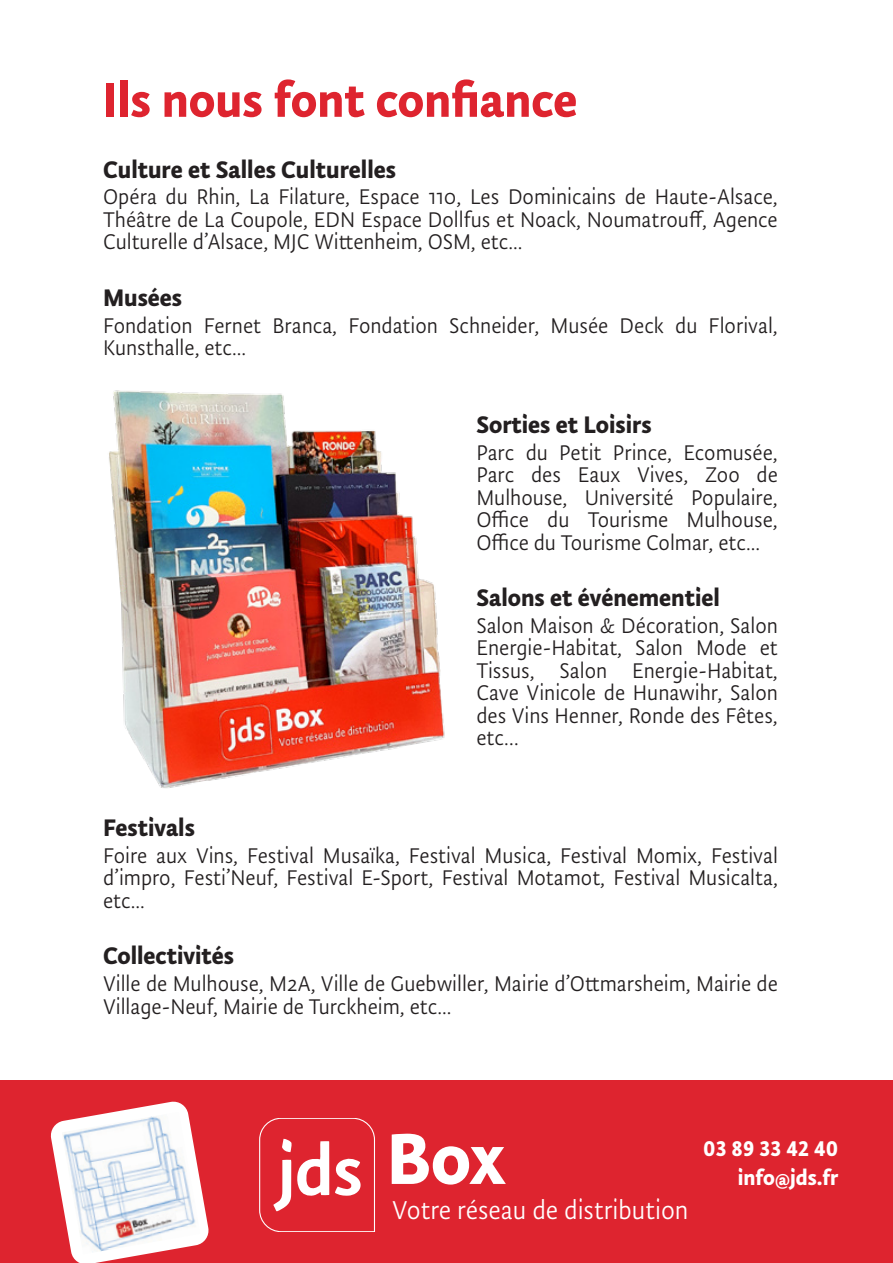
<style>
.page{position:relative;width:893px;height:1263px;background:#fff}
.page>*{position:absolute;margin:0;border:0;box-sizing:border-box;transform-origin:0 0}
.t1{font:700 81.45px "Tempera Pro";color:#fff}
.Z-box_Titre{font:700 54px "Tempera Pro";color:#de242f}
.t2{font:29.25px "Tempera Pro Normal";color:#fff}
.Z-box_texte{font:700 27px "Tempera Pro";color:#231f20}
.Z-box_texte-2{font:24px/22.5px "Tempera Pro Normal";color:#231f20;text-align:justify}
.t3{font:700 24px "Tempera Pro";color:#fff}
</style>
<div class="page">
<div style="left:0;top:1080px;width:893px;height:183px;background:#de242f"></div>
<svg style="left:260px;top:1118px;width:115px;height:114px"></svg>
<img style="left:109px;top:390px;width:336px;height:398px">
<svg style="left:50px;top:1101px;width:159px;height:162px"></svg>
<p class="Z-box_Titre" style="left:103px;top:69px;width:476px">Ils nous font confiance</p>
<p class="Z-box_texte" style="left:103px;top:154px;width:294px">Culture et Salles Culturelles</p>
<p class="Z-box_texte-2" style="left:103px;top:186px;width:676px">Opéra du Rhin, La Filature, Espace 110, Les Dominicains de Haute-Alsace, Théâtre de La Coupole, EDN Espace Dollfus et Noack, Noumatrouff, Agence Culturelle d’Alsace, MJC Wittenheim, OSM, etc...</p>
<p class="Z-box_texte" style="left:103px;top:282px;width:81px">Musées</p>
<p class="Z-box_texte-2" style="left:103px;top:314px;width:676px">Fondation Fernet Branca, Fondation Schneider, Musée Deck du Florival,<br>Kunsthalle, etc...</p>
<p class="Z-box_texte" style="left:476px;top:409px;width:177px">Sorties et Loisirs</p>
<p class="Z-box_texte-2" style="left:476px;top:441px;width:303px">Parc du Petit Prince, Ecomusée, Parc des Eaux Vives, Zoo de Mulhouse, Université Populaire, Office du Tourisme Mulhouse, Office du Tourisme Colmar, etc...</p>
<p class="Z-box_texte" style="left:476px;top:582px;width:245px">Salons et événementiel</p>
<p class="Z-box_texte-2" style="left:476px;top:614px;width:303px">Salon Maison &amp; Décoration, Salon Energie-Habitat, Salon Mode et Tissus, Salon Energie-Habitat, Cave Vinicole de Hunawihr, Salon des Vins Henner, Ronde des Fêtes, etc…</p>
<p class="Z-box_texte" style="left:103px;top:812px;width:93px">Festivals</p>
<p class="Z-box_texte-2" style="left:103px;top:844px;width:676px">Foire aux Vins, Festival Musaïka, Festival Musica, Festival Momix, Festival d’impro, Festi’Neuf, Festival E-Sport, Festival Motamot, Festival Musicalta, etc...</p>
<p class="Z-box_texte" style="left:103px;top:940px;width:133px">Collectivités</p>
<p class="Z-box_texte-2" style="left:103px;top:972px;width:676px">Ville de Mulhouse, M2A, Ville de Guebwiller, Mairie d’Ottmarsheim, Mairie de<br>Village-Neuf, Mairie de Turckheim, etc...</p>
<p class="t1" style="left:386px;top:1111px;width:120px">Box</p>
<p class="t2" style="left:392px;top:1194px;width:298px">Votre réseau de distribution</p>
<p class="t3" style="left:703px;top:1135px;width:137px">03 89 33 42 40</p>
<p class="t3" style="left:738px;top:1163px;width:102px">info@jds.fr</p>
</div>
